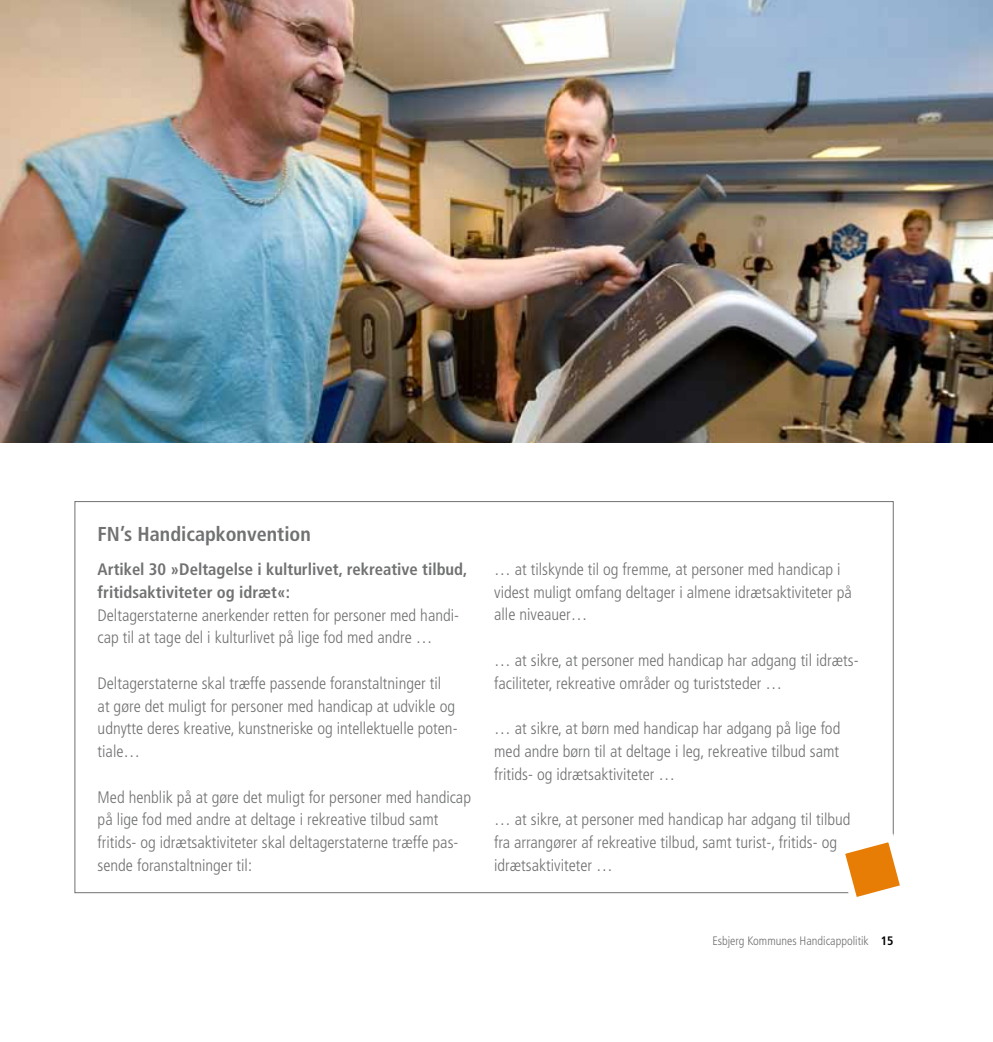
<style>
.page{position:relative;width:993px;height:1042px;background:#fff}
.page>*{position:absolute;margin:0;border:0;box-sizing:border-box;transform-origin:0 0}
.t1{font:700 condensed 20.12px "Frutiger";color:#707172}
.t2{font:300 condensed 16.62px/22.8px "Frutiger";color:#707172}
.t3{font:700 condensed 16.62px/22.8px "Frutiger";color:#707172}
.t4{font:300 condensed 12.25px "Frutiger";color:#707172}
.s1{font-weight:700;color:#000}
</style>
<div class="page">
<img style="left:0;top:0;width:992px;height:443px">
<svg style="left:832px;top:829px;width:68px;height:68px"></svg>
<p class="t1" style="left:98px;top:522px;width:215px">FN’s Handicapkonvention</p>
<p class="t3" style="left:98px;top:558px;width:371px">Artikel 30 »Deltagelse i kulturlivet, rekreative tilbud, fritidsaktiviteter og idræt«:</p>
<p class="t2" style="left:98px;top:603px;width:363px">Deltagerstaterne anerkender retten for personer med handi&shy;cap til at tage del i kulturlivet på lige fod med andre …</p>
<p class="t2" style="left:98px;top:672px;width:361px">Deltagerstaterne skal træffe passende foranstaltninger til<br>at gøre det muligt for personer med handicap at udvikle og udnytte deres kreative, kunstneriske og intellektuelle poten&shy;tiale…</p>
<p class="t2" style="left:98px;top:785px;width:375px">Med henblik på at gøre det muligt for personer med handicap på lige fod med andre at deltage i rekreative tilbud samt fritids- og idrætsaktiviteter skal deltagerstaterne træffe pas&shy;sende foranstaltninger til:</p>
<p class="t2" style="left:494px;top:558px;width:359px">… at tilskynde til og fremme, at personer med handicap i videst muligt omfang deltager i almene idrætsaktiviteter på alle niveauer…</p>
<p class="t2" style="left:494px;top:649px;width:366px">… at sikre, at personer med handicap har adgang til idræts&shy;faciliteter, rekreative områder og turiststeder …</p>
<p class="t2" style="left:494px;top:717px;width:347px;text-align:justify">… at sikre, at børn med handicap har adgang på lige fod med andre børn til at deltage i leg, rekreative tilbud samt fritids- og idrætsaktiviteter …</p>
<p class="t2" style="left:494px;top:808px;width:358px">… at sikre, at personer med handicap har adgang til tilbud fra arrangører af rekreative tilbud, samt turist-, fritids- og idrætsaktiviteter …</p>
<p class="t4" style="left:712px;top:933px;width:183px">Esbjerg Kommunes Handicappolitik <span class="s1">15</span></p>
</div>
